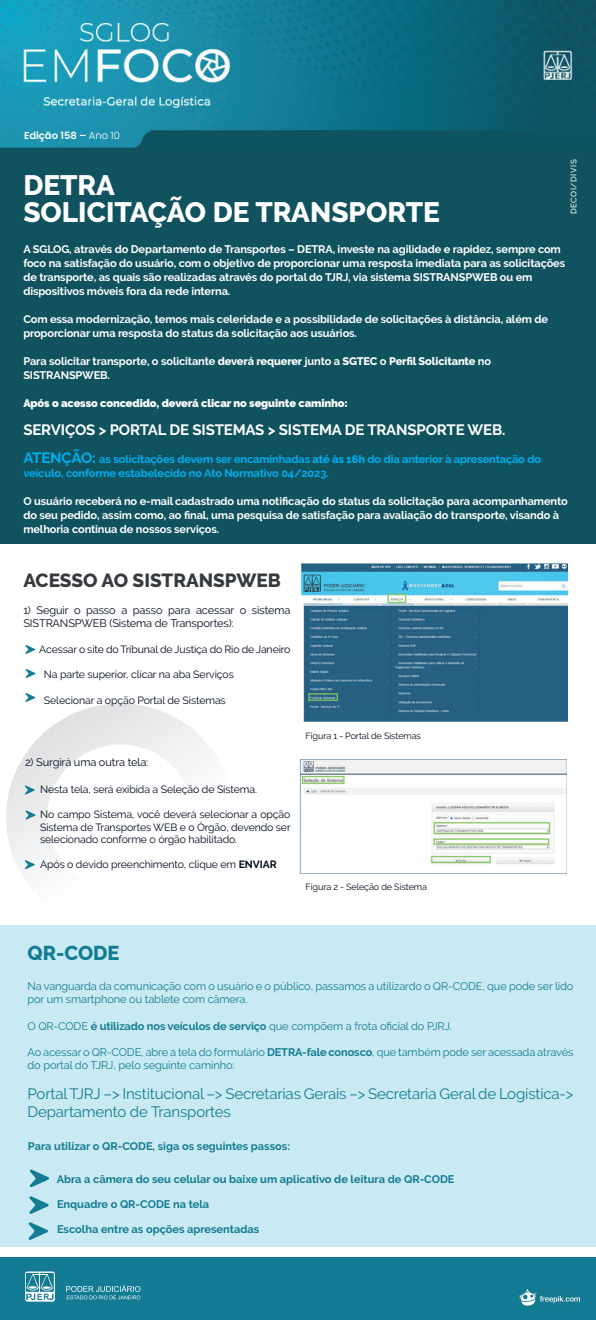
<style>
.page{position:relative;width:596px;height:1320px;background:#fff}
.page>*{position:absolute;margin:0;border:0;box-sizing:border-box;transform-origin:0 0}
.t1{font:800 28px/27px "Raleway";color:#fff}
.t2{font:800 20px "Raleway";color:#137b93}
.t3{font:800 19px "Raleway";color:#363a3e}
.t4{font:15px/18px "Raleway";letter-spacing:-.01em;color:#137c92}
.t5{font:700 15px "Raleway";letter-spacing:-.01em;color:#fff}
.t6{font:700 11px/14px "Raleway";letter-spacing:-.01em;color:#fff}
.t7{font:11px/13.2px "Raleway";letter-spacing:-.01em;color:#137c92}
.t8{font:700 11px "Raleway";color:#137b93}
.t9{font:700 11px/14px "Raleway";letter-spacing:-.01em;color:#00aeef}
.t10{font:11px/13.2px "Raleway";letter-spacing:-.01em;color:#020a1c}
.t11{font:900 11px "Raleway";letter-spacing:-.01em;color:#fff}
.t12{font:10.5px/12.6px "Raleway";letter-spacing:-.01em;color:#020a1c;text-align:justify}
.t13{font:600 10px "Poppins";color:#fff}
.t14{font:9px "Raleway";letter-spacing:-.01em;color:#020a1c}
.t15{font:500 8px "Raleway";letter-spacing:.075em;color:#fff}
.s1{font-weight:300}
.s2{font-weight:800}
.s3{font-size:15px}
.s4{font-weight:700}
</style>
<div class="page">
<svg style="left:6px;top:704px;width:205px;height:170px"></svg>
<div style="left:0;top:1258px;width:595px;height:62px;background:#137b93"></div>
<svg style="left:66px;top:1285px;width:74px;height:14px"></svg>
<svg style="left:25px;top:1272px;width:30px;height:30px"></svg>
<img style="left:519px;top:1289px;width:60px;height:17px">
<div style="left:0;top:121px;width:595px;height:423px;background:#10535f"></div>
<img style="left:0;top:0;width:595px;height:147px">
<div style="left:0;top:925px;width:595px;height:322px;background:#c9eaf2"></div>
<svg style="left:29px;top:1169px;width:20px;height:19px"></svg>
<img style="left:301px;top:563px;width:266px;height:159px">
<img style="left:299px;top:759px;width:267px;height:115px">
<svg style="left:25px;top:645px;width:10px;height:9px"></svg>
<svg style="left:25px;top:669px;width:11px;height:9px"></svg>
<svg style="left:25px;top:693px;width:10px;height:9px"></svg>
<svg style="left:24px;top:785px;width:11px;height:10px"></svg>
<svg style="left:25px;top:810px;width:11px;height:10px"></svg>
<svg style="left:24px;top:860px;width:11px;height:9px"></svg>
<svg style="left:29px;top:1196px;width:20px;height:18px"></svg>
<svg style="left:28px;top:1222px;width:20px;height:18px"></svg>
<p class="t13" style="left:24px;top:130px;width:97px">Edição 158 – <span class="s1">Ano 10</span></p>
<h1 class="t1" style="left:23px;top:172px;width:418px">DETRA<br>SOLICITAÇÃO DE TRANSPORTE</h1>
<p class="t15" style="left:568px;top:214px;width:57px;rotate:-90deg">DECOI/DIVIS</p>
<p class="t6" style="left:23px;top:242px;width:543px">A SGLOG, através do Departamento de Transportes – DETRA, investe na agilidade e rapidez, sempre com foco na satisfação do usuário, com o objetivo de proporcionar uma resposta imediata para as solicitações de transporte, as quais são realizadas através do portal do TJRJ, via sistema SISTRANSPWEB ou em dispositivos móveis fora da rede interna.</p>
<p class="t6" style="left:23px;top:312px;width:526px">Com essa modernização, temos mais celeridade e a possibilidade de solicitações à distância, além de proporcionar uma resposta do status da solicitação aos usuários.</p>
<p class="t6" style="left:23px;top:354px;width:469px">Para solicitar transporte, o solicitante <span class="s2">deverá requerer</span> junto a <span class="s2">SGTEC</span> o <span class="s2">Perfil Solicitante</span> no<br>SISTRANSPWEB.</p>
<p class="t11" style="left:23px;top:396px;width:326px">Após o acesso concedido, deverá clicar no seguinte caminho:</p>
<h3 class="t5" style="left:23px;top:421px;width:483px">SERVIÇOS &gt; PORTAL DE SISTEMAS &gt; SISTEMA DE TRANSPORTE WEB.</h3>
<p class="t9" style="left:23px;top:452px;width:519px"><span class="s3">ATENÇÃO:</span> as solicitações devem ser encaminhadas <span class="s2">até às 16h</span> do dia anterior à apresentação do veículo, conforme estabelecido no Ato Normativo 04/2023.</p>
<p class="t6" style="left:23px;top:494px;width:545px">O usuário receberá no e-mail cadastrado uma notificação do status da solicitação para acompanhamento do seu pedido, assim como, ao final, uma pesquisa de satisfação para avaliação do transporte, visando à melhoria continua de nossos serviços.</p>
<h3 class="t3" style="left:23px;top:570px;width:259px">ACESSO AO SISTRANSPWEB</h3>
<p class="t10" style="left:23px;top:603px;width:268px">1) Seguir o passo a passo para acessar o sistema<br>SISTRANSPWEB (Sistema de Transportes):</p>
<p class="t12" style="left:39px;top:643px;width:252px">Acessar o site do Tribunal de Justiça do Rio de Janeiro</p>
<p class="t12" style="left:44px;top:668px;width:191px">Na parte superior, clicar na aba Serviços</p>
<p class="t12" style="left:44px;top:694px;width:183px">Selecionar a opção Portal de Sistemas</p>
<p class="t10" style="left:25px;top:756px;width:125px">2) Surgirá uma outra tela:</p>
<p class="t12" style="left:40px;top:783px;width:218px">Nesta tela, será exibida a Seleção de Sistema.</p>
<p class="t12" style="left:40px;top:808px;width:252px">No campo Sistema, você deverá selecionar a opção Sistema de Transportes WEB e o Órgão, devendo ser selecionado conforme o órgão habilitado.</p>
<p class="t12" style="left:40px;top:858px;width:238px">Após o devido preenchimento, clique em <span class="s4">ENVIAR</span></p>
<p class="t14" style="left:305px;top:730px;width:117px">Figura 1 - Portal de Sistemas</p>
<p class="t14" style="left:305px;top:882px;width:123px">Figura 2 - Seleção de Sistema</p>
<h2 class="t2" style="left:27px;top:942px;width:94px">QR-CODE</h2>
<p class="t7" style="left:27px;top:980px;width:547px">Na vanguarda da comunicação com o usuário e o público, passamos a utilizardo o QR-CODE, que pode ser lido por um smartphone ou tablete com câmera.</p>
<p class="t7" style="left:27px;top:1019px;width:425px">O QR-CODE <span class="s4">é utilizado nos veículos de serviço</span> que compõem a frota oficial do PJRJ.</p>
<p class="t7" style="left:27px;top:1046px;width:547px">Ao acessar o QR-CODE, abre a tela do formulário <span class="s4">DETRA-fale conosco</span>, que também pode ser acessada através do portal do TJRJ, pelo seguinte caminho:</p>
<h3 class="t4" style="left:27px;top:1085px;width:547px">Portal TJRJ –&gt; Institucional –&gt; Secretarias Gerais –&gt; Secretaria Geral de Logística-&gt;<br>Departamento de Transportes</h3>
<p class="t8" style="left:28px;top:1140px;width:263px">Para utilizar o QR-CODE, siga os seguintes passos:</p>
<p class="t8" style="left:57px;top:1173px;width:399px">Abra a câmera do seu celular ou baixe um aplicativo de leitura de QR-CODE</p>
<p class="t8" style="left:57px;top:1198px;width:154px">Enquadre o QR-CODE na tela</p>
<p class="t8" style="left:57px;top:1223px;width:203px">Escolha entre as opções apresentadas</p>
</div>
